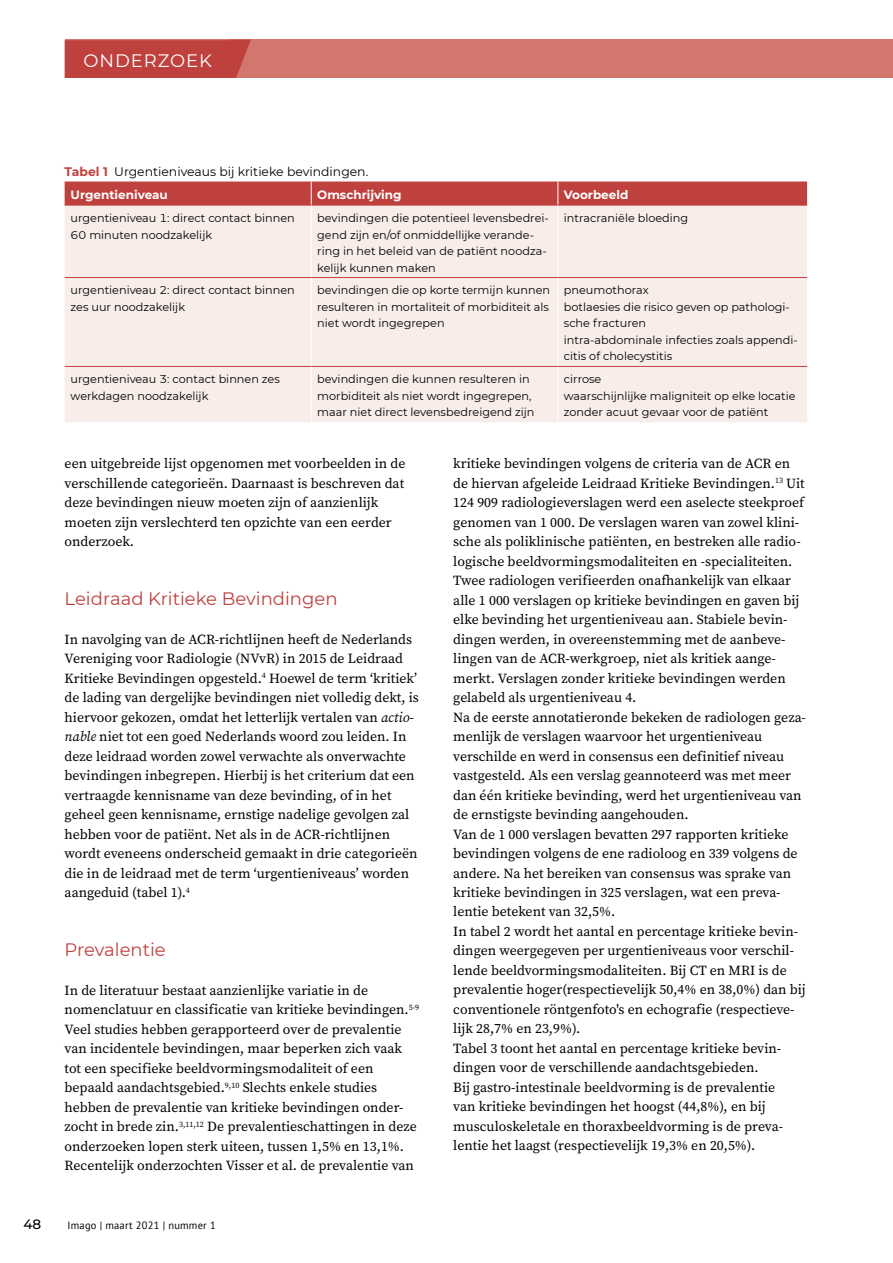
<style>
.page{position:relative;width:893px;height:1263px;background:#fff}
.page>*{position:absolute;margin:0;border:0;box-sizing:border-box;transform-origin:0 0}
.t1{font:18px "Montserrat";color:#bf413e}
.t2{font:18px "Montserrat";color:#fff}
.t3{font:13.8px/19.5px "Source Serif Pro";color:#000}
.t4{font:500 13.5px "Montserrat";color:#000}
.t5{font:12.3px "Montserrat";color:#000}
.t6{font:700 12px "Montserrat";color:#fff}
.t7{font:11.25px/16.5px "Montserrat";color:#000}
.t8{font:10.5px "PT Sans";letter-spacing:.02em;color:#000}
.s1{font-weight:700;color:#bf413e}
.s2{font-style:italic}
</style>
<div class="page">
<div style="left:65px;top:206px;width:742px;height:216px;background:#f9edea"></div>
<div style="left:65px;top:182px;width:742px;height:23px;background:#bf413e"></div>
<hr style="left:65px;top:205px;width:246px;height:1px;background:#bf413e">
<hr style="left:311px;top:205px;width:247px;height:1px;background:#bf413e">
<hr style="left:311px;top:205px;width:1px;height:72px;background:#fff">
<hr style="left:558px;top:205px;width:249px;height:1px;background:#bf413e">
<hr style="left:557px;top:205px;width:1px;height:72px;background:#fff">
<hr style="left:65px;top:277px;width:246px;height:1px;background:#bf413e">
<hr style="left:311px;top:277px;width:247px;height:1px;background:#bf413e">
<hr style="left:311px;top:278px;width:1px;height:88px;background:#fff">
<hr style="left:558px;top:277px;width:249px;height:1px;background:#bf413e">
<hr style="left:557px;top:278px;width:1px;height:88px;background:#fff">
<hr style="left:65px;top:366px;width:246px;height:1px;background:#bf413e">
<hr style="left:311px;top:366px;width:247px;height:1px;background:#bf413e">
<hr style="left:311px;top:367px;width:1px;height:55px;background:#fff">
<hr style="left:558px;top:366px;width:249px;height:1px;background:#bf413e">
<hr style="left:557px;top:367px;width:1px;height:55px;background:#fff">
<div style="left:65px;top:39px;width:828px;height:39px;background:#d1776d"></div>
<div style="left:65px;top:40px;width:166px;height:39px;background:#bf413e"></div>
<hr style="left:65px;top:78px;width:828px;height:2px;background:#fff">
<h1 class="t2" style="left:84px;top:48px;width:31px">Onderzoek</h1>
<p class="t5" style="left:65px;top:163px;width:305px"><span class="s1">Tabel 1</span> Urgentieniveaus bij kritieke bevindingen.</p>
<p class="t6" style="left:71px;top:186px;width:99px">Urgentieniveau</p>
<p class="t6" style="left:317px;top:186px;width:86px">Omschrijving</p>
<p class="t6" style="left:564px;top:186px;width:66px">Voorbeeld</p>
<p class="t7" style="left:71px;top:209px;width:226px">urgentieniveau 1: direct contact binnen<br>60 minuten noodzakelijk</p>
<p class="t7" style="left:317px;top:209px;width:233px">bevindingen die potentieel levensbedrei&shy;gend zijn en/of onmiddellijke verande&shy;ring in het beleid van de patiënt noodza&shy;kelijk kunnen maken</p>
<p class="t7" style="left:564px;top:209px;width:126px">intracraniële bloeding</p>
<p class="t7" style="left:71px;top:282px;width:226px">urgentieniveau 2: direct contact binnen zes uur noodzakelijk</p>
<p class="t7" style="left:317px;top:282px;width:234px;text-align:justify">bevindingen die op korte termijn kunnen resulteren in mortaliteit of morbiditeit als niet wordt ingegrepen</p>
<p class="t7" style="left:564px;top:282px;width:235px">pneumothorax<br>botlaesies die risico geven op pathologi&shy;sche fracturen<br>intra-abdominale infecties zoals appendi&shy;citis of cholecystitis</p>
<p class="t7" style="left:71px;top:371px;width:211px">urgentieniveau 3: contact binnen zes werkdagen noodzakelijk</p>
<p class="t7" style="left:317px;top:371px;width:219px">bevindingen die kunnen resulteren in morbiditeit als niet wordt ingegrepen, maar niet direct levensbedreigend zijn</p>
<p class="t7" style="left:564px;top:371px;width:233px">cirrose<br>waarschijnlijke maligniteit op elke locatie zonder acuut gevaar voor de patiënt</p>
<p class="t3" style="left:65px;top:454px;width:342px">een uitgebreide lijst opgenomen met voorbeelden in de verschillende categorieën. Daarnaast is beschreven dat deze bevindingen nieuw moeten zijn of aanzienlijk moeten zijn verslechterd ten opzichte van een eerder onderzoek.</p>
<h1 class="t1" style="left:65px;top:586px;width:274px">Leidraad Kritieke Bevindingen</h1>
<p class="t3" style="left:65px;top:629px;width:356px">In navolging van de ACR-richtlijnen heeft de Nederlands Vereniging voor Radiologie (NVvR) in 2015 de Leidraad Kritieke Bevindingen opgesteld.<sup>4</sup> Hoewel de term ‘kritiek’ de lading van dergelijke bevindingen niet volledig dekt, is hiervoor gekozen, omdat het letterlijk vertalen van <span class="s2">actio&shy;nable</span> niet tot een goed Nederlands woord zou leiden. In deze leidraad worden zowel verwachte als onverwachte bevindingen inbegrepen. Hierbij is het criterium dat een vertraagde kennisname van deze bevinding, of in het geheel geen kennisname, ernstige nadelige gevolgen zal hebben voor de patiënt. Net als in de ACR-richtlijnen wordt eveneens onderscheid gemaakt in drie categorieën die in de leidraad met de term ‘urgentieniveaus’ worden aangeduid (tabel 1).<sup>4</sup></p>
<h1 class="t1" style="left:65px;top:937px;width:103px">Prevalentie</h1>
<p class="t3" style="left:65px;top:980px;width:356px">In de literatuur bestaat aanzienlijke variatie in de nomenclatuur en classificatie van kritieke bevindingen.<sup>5-9<br></sup>Veel studies hebben gerapporteerd over de prevalentie van incidentele bevindingen, maar beperken zich vaak tot een specifieke beeldvormingsmodaliteit of een bepaald aandachtsgebied.<sup>9,10</sup> Slechts enkele studies hebben de prevalentie van kritieke bevindingen onder&shy;zocht in brede zin.<sup>3,11,12</sup> De prevalentieschattingen in deze onderzoeken lopen sterk uiteen, tussen 1,5% en 13,1%.<br>Recentelijk onderzochten Visser et al. de prevalentie van</p>
<p class="t4" style="left:23px;top:1214px;width:19px">48</p>
<p class="t8" style="left:68px;top:1218px;width:150px">Imago | maart 2021 | nummer 1</p>
<p class="t3" style="left:453px;top:454px;width:354px">kritieke bevindingen volgens de criteria van de ACR en de hiervan afgeleide Leidraad Kritieke Bevindingen.<sup>13</sup> Uit 124 909 radiologieverslagen werd een aselecte steekproef genomen van 1 000. De verslagen waren van zowel klini&shy;sche als poliklinische patiënten, en bestreken alle radio&shy;logische beeldvormingsmodaliteiten en -specialiteiten.<br>Twee radiologen verifieerden onafhankelijk van elkaar alle 1 000 verslagen op kritieke bevindingen en gaven bij elke bevinding het urgentieniveau aan. Stabiele bevin&shy;dingen werden, in overeenstemming met de aanbeve&shy;lingen van de ACR-werkgroep, niet als kritiek aange&shy;merkt. Verslagen zonder kritieke bevindingen werden gelabeld als urgentieniveau 4.<br>Na de eerste annotatieronde bekeken de radiologen geza&shy;menlijk de verslagen waarvoor het urgentieniveau verschilde en werd in consensus een definitief niveau vastgesteld. Als een verslag geannoteerd was met meer dan één kritieke bevinding, werd het urgentieniveau van de ernstigste bevinding aangehouden.<br>Van de 1 000 verslagen bevatten 297 rapporten kritieke bevindingen volgens de ene radioloog en 339 volgens de andere. Na het bereiken van consensus was sprake van kritieke bevindingen in 325 verslagen, wat een preva&shy;lentie betekent van 32,5%.<br>In tabel 2 wordt het aantal en percentage kritieke bevin&shy;dingen weergegeven per urgentieniveaus voor verschil&shy;lende beeldvormingsmodaliteiten. Bij CT en MRI is de prevalentie hoger(respectievelijk 50,4% en 38,0%) dan bij conventionele röntgenfoto's en echografie (respectieve&shy;lijk 28,7% en 23,9%).<br>Tabel 3 toont het aantal en percentage kritieke bevin&shy;dingen voor de verschillende aandachtsgebieden.<br>Bij gastro-intestinale beeldvorming is de prevalentie<br>van kritieke bevindingen het hoogst (44,8%), en bij musculoskeletale en thoraxbeeldvorming is de preva&shy;lentie het laagst (respectievelijk 19,3% en 20,5%).</p>
</div>
